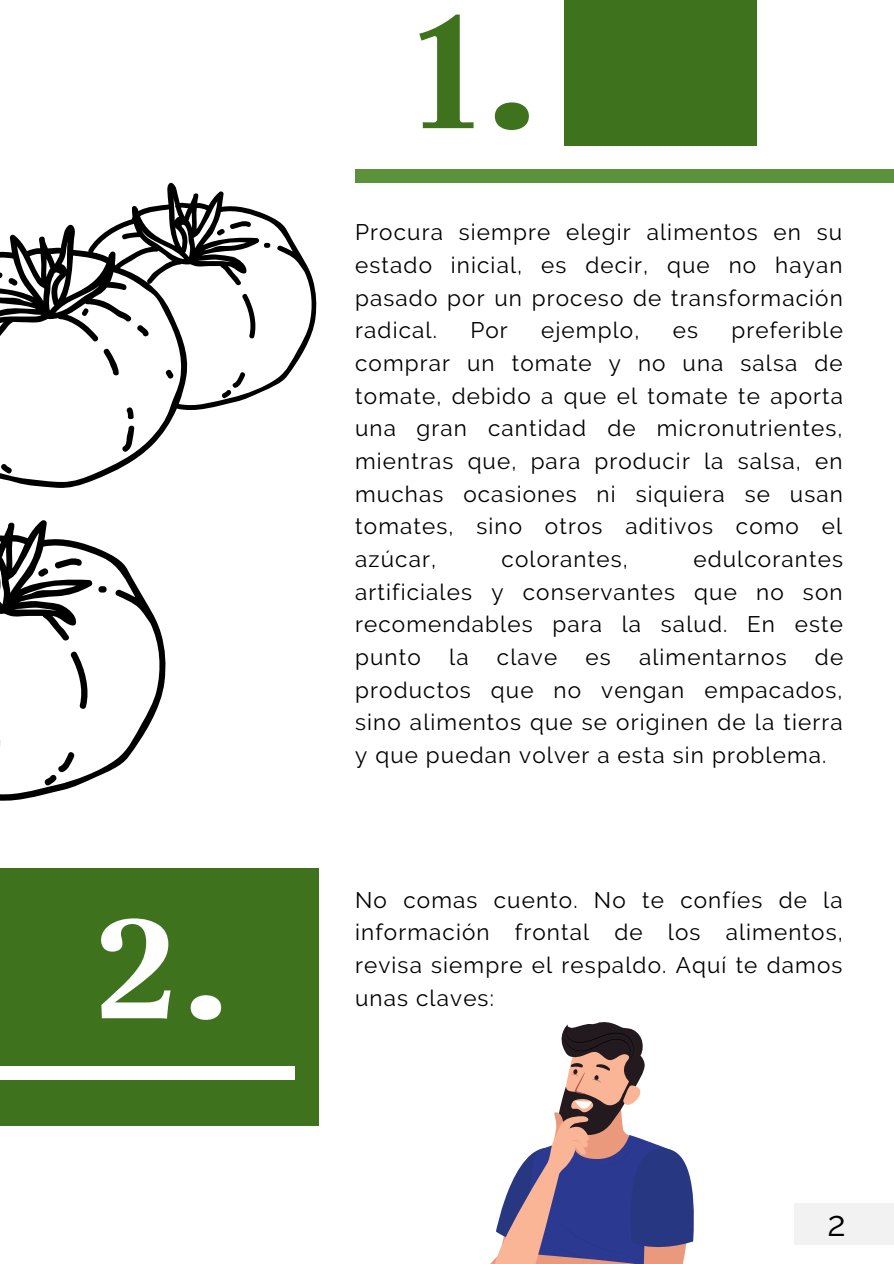
<style>
.page{position:relative;width:894px;height:1264px;background:#fff}
.page>*{position:absolute;margin:0;border:0;box-sizing:border-box;transform-origin:0 0}
.t1{font:700 183.75px "Unna";color:#3e721d}
.t2{font:700 164.4px "Unna";color:#fff}
.t3{font:34.95px "Raleway";color:#000}
.t4{font:22.5px/32.7px "Raleway";letter-spacing:.05em;color:#000;text-align:justify}
</style>
<div class="page">
<div style="left:0;top:869px;width:318px;height:256px;background:#3e721d"></div>
<div style="left:564px;top:0;width:192px;height:146px;background:#3e721d"></div>
<div style="left:355px;top:169px;width:538px;height:14px;background:#5c913b"></div>
<div style="left:794px;top:1203px;width:99px;height:42px;background:#f2f2f2"></div>
<div style="left:0;top:1066px;width:295px;height:13px;background:#fff"></div>
<svg style="left:491px;top:1022px;width:203px;height:241px"></svg>
<svg style="left:0;top:182px;width:317px;height:306px"></svg>
<svg style="left:263px;top:243px;width:8px;height:5px"></svg>
<svg style="left:241px;top:292px;width:16px;height:48px"></svg>
<svg style="left:220px;top:370px;width:26px;height:29px"></svg>
<svg style="left:215px;top:220px;width:37px;height:17px"></svg>
<svg style="left:164px;top:368px;width:11px;height:12px"></svg>
<svg style="left:135px;top:323px;width:14px;height:15px"></svg>
<svg style="left:120px;top:405px;width:14px;height:48px"></svg>
<svg style="left:102px;top:347px;width:17px;height:29px"></svg>
<svg style="left:81px;top:307px;width:9px;height:10px"></svg>
<svg style="left:0;top:267px;width:18px;height:19px"></svg>
<svg style="left:0;top:441px;width:13px;height:34px"></svg>
<svg style="left:0;top:520px;width:166px;height:349px"></svg>
<svg style="left:97px;top:586px;width:11px;height:6px"></svg>
<svg style="left:69px;top:649px;width:21px;height:61px"></svg>
<svg style="left:43px;top:750px;width:33px;height:37px"></svg>
<svg style="left:36px;top:556px;width:47px;height:22px"></svg>
<p class="t2" style="left:95px;top:873px;width:135px">2.</p>
<p class="t1" style="left:412px;top:-34px;width:126px">1.</p>
<p class="t4" style="left:355px;top:216px;width:489px">Procura siempre elegir alimentos en su estado inicial, es decir, que no hayan pasado por un proceso de transformación radical.</p>
<p class="t4" style="left:355px;top:314px;width:489px;text-indent:376px">preferible comprar un tomate y no una salsa de tomate, debido a que el tomate te aporta una gran cantidad de micronutrientes, mientras que, para producir la salsa, en muchas ocasiones ni siquiera se usan tomates, sino otros aditivos como el azúcar,</p>
<p class="t4" style="left:470px;top:314px;width:39px">Por</p>
<p class="t4" style="left:541px;top:314px;width:100px">ejemplo,</p>
<p class="t4" style="left:672px;top:314px;width:27px">es</p>
<p class="t4" style="left:355px;top:542px;width:489px;text-indent:338px">edulcorantes artificiales y conservantes que no son recomendables para la salud. En este punto</p>
<p class="t4" style="left:501px;top:542px;width:128px">colorantes,</p>
<p class="t4" style="left:355px;top:640px;width:489px;text-indent:459px">de productos que no vengan empacados, sino alimentos que se originen de la tierra y que puedan volver a esta sin problema.</p>
<p class="t4" style="left:449px;top:640px;width:21px">la</p>
<p class="t4" style="left:496px;top:640px;width:62px">clave</p>
<p class="t4" style="left:585px;top:640px;width:27px">es</p>
<p class="t4" style="left:638px;top:640px;width:149px">alimentarnos</p>
<p class="t4" style="left:355px;top:883px;width:489px">No comas cuento. No te confíes de la información frontal de los alimentos, revisa siempre el respaldo. Aquí te damos unas claves:</p>
<p class="t3" style="left:827px;top:1202px;width:20px">2</p>
</div>
